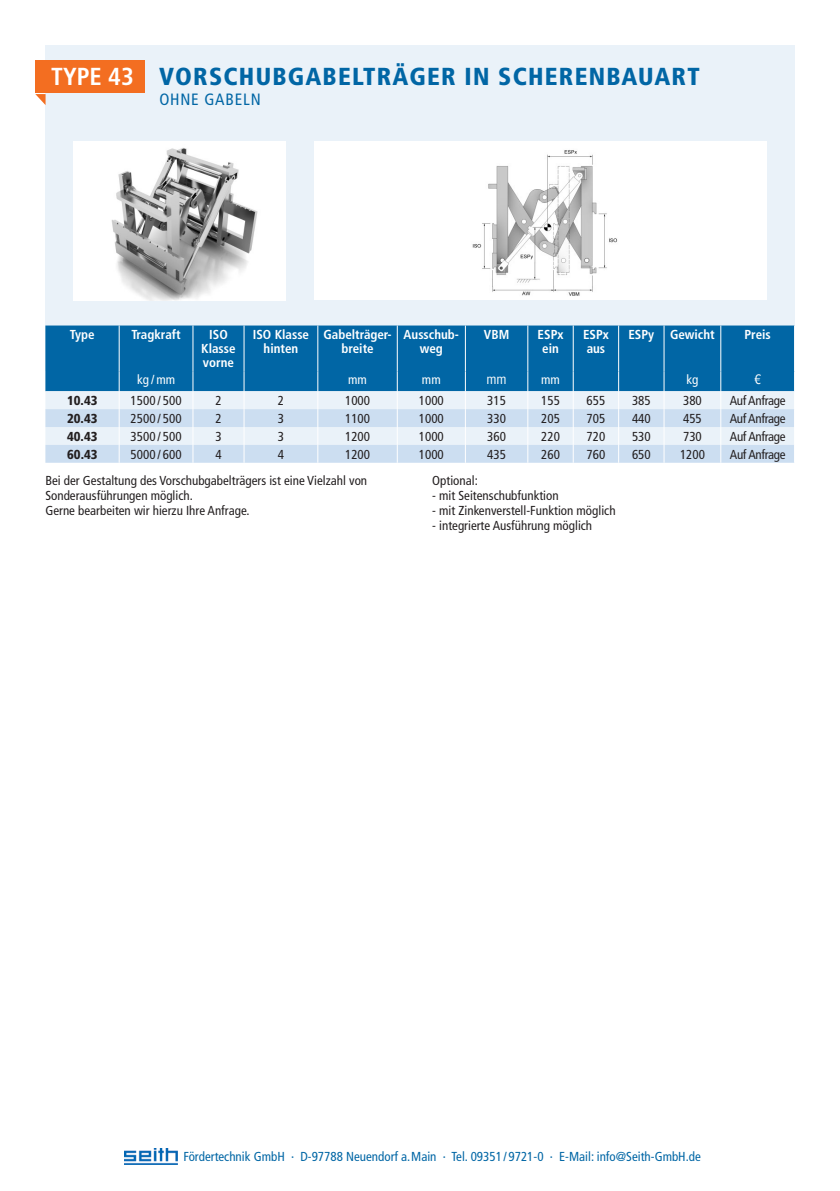
<style>
.page{position:relative;width:840px;height:1191px;background:#fff}
.page>*{position:absolute;margin:0;border:0;box-sizing:border-box;transform-origin:0 0}
.t1{font:900 condensed 24.6px "Frutiger LT Std";letter-spacing:.05em;color:#0166a5}
.t2{font:700 condensed 24.6px "Frutiger LT Std";color:#fff}
.t3{font:condensed 16.4px "Frutiger LT Std";letter-spacing:.05em;color:#0166a5}
.t4{font:condensed 13px/15px "Frutiger LT Std";color:#231f20}
.t5{font:700 condensed 13px/14px "Frutiger LT Std";color:#fff;text-align:center}
.t6{font:condensed 13px "Frutiger LT Std";color:#0166a5}
.t7{font:condensed 13px "Frutiger LT Std";letter-spacing:-.025em;color:#231f20}
.t8{font:900 condensed 13px "Frutiger LT Std";color:#231f20}
.t9{font:condensed 13px "Frutiger LT Std";color:#fff}
.t10{font:condensed 13px "Helvetica LT Std";color:#fff}
</style>
<div class="page">
<img style="left:124px;top:1148px;width:54px;height:16px">
<div style="left:45px;top:45px;width:749px;height:325px;background:#eaf2f9"></div>
<svg style="left:35px;top:94px;width:11px;height:11px"></svg>
<div style="left:35px;top:60px;width:110px;height:33px;background:#f36e21"></div>
<img style="left:74px;top:141px;width:211px;height:159px">
<div style="left:314px;top:141px;width:451px;height:159px;background:#fff"></div>
<img style="left:472px;top:150px;width:146px;height:146px">
<div style="left:45px;top:325px;width:748px;height:66px;background:#0166a5"></div>
<div style="left:45px;top:391px;width:748px;height:18px;background:#eaf2f9"></div>
<svg style="left:45px;top:409px;width:748px;height:54px;background:#d6e5f3"></svg>
<hr style="left:192px;top:325px;width:1px;height:46px;background:#fff">
<hr style="left:243px;top:325px;width:1px;height:46px;background:#fff">
<hr style="left:317px;top:325px;width:1px;height:46px;background:#fff">
<hr style="left:396px;top:325px;width:1px;height:46px;background:#fff">
<hr style="left:464px;top:325px;width:1px;height:46px;background:#fff">
<hr style="left:527px;top:325px;width:1px;height:46px;background:#fff">
<hr style="left:572px;top:325px;width:1px;height:46px;background:#fff">
<hr style="left:617px;top:325px;width:1px;height:46px;background:#fff">
<hr style="left:663px;top:325px;width:1px;height:46px;background:#fff">
<hr style="left:720px;top:325px;width:1px;height:46px;background:#fff">
<hr style="left:793px;top:325px;width:1px;height:46px;background:#fff">
<svg style="left:192px;top:371px;width:1px;height:92px"></svg>
<svg style="left:243px;top:371px;width:1px;height:92px"></svg>
<svg style="left:317px;top:371px;width:1px;height:92px"></svg>
<svg style="left:396px;top:371px;width:1px;height:92px"></svg>
<svg style="left:464px;top:371px;width:1px;height:92px"></svg>
<svg style="left:527px;top:371px;width:1px;height:92px"></svg>
<svg style="left:572px;top:371px;width:1px;height:92px"></svg>
<svg style="left:617px;top:371px;width:1px;height:92px"></svg>
<svg style="left:663px;top:371px;width:1px;height:92px"></svg>
<svg style="left:720px;top:371px;width:1px;height:92px"></svg>
<svg style="left:793px;top:371px;width:1px;height:92px"></svg>
<hr style="left:119px;top:325px;width:1px;height:46px;background:#fff">
<svg style="left:119px;top:371px;width:1px;height:92px"></svg>
<h1 class="t2" style="left:51px;top:62px;width:84px">TYPE 43</h1>
<h1 class="t1" style="left:159px;top:61px;width:541px">VORSCHUBGABELTRÄGER IN SCHERENBAUART</h1>
<p class="t3" style="left:159px;top:90px;width:103px">OHNE GABELN</p>
<p class="t5" style="left:70px;top:328px;width:26px">Type</p>
<p class="t5" style="left:131px;top:328px;width:51px">Tragkraft</p>
<p class="t5" style="left:201px;top:328px;width:36px">ISO<br>Klasse vorne</p>
<p class="t5" style="left:252px;top:328px;width:58px">ISO Klasse hinten</p>
<p class="t5" style="left:323px;top:328px;width:68px">Gabelträger&shy;breite</p>
<p class="t5" style="left:403px;top:328px;width:56px">Ausschub&shy;weg</p>
<p class="t5" style="left:483px;top:328px;width:27px">VBM</p>
<p class="t5" style="left:537px;top:328px;width:27px">ESPx ein</p>
<p class="t5" style="left:582px;top:328px;width:27px;text-align:left">ESPx aus</p>
<p class="t5" style="left:628px;top:328px;width:88px">ESPy Gewicht</p>
<p class="t5" style="left:744px;top:328px;width:28px">Preis</p>
<p class="t9" style="left:137px;top:372px;width:40px">kg/mm</p>
<p class="t9" style="left:348px;top:372px;width:20px">mm</p>
<p class="t9" style="left:422px;top:372px;width:20px">mm</p>
<p class="t10" style="left:486px;top:371px;width:22px">mm</p>
<p class="t9" style="left:541px;top:372px;width:20px">mm</p>
<p class="t9" style="left:686px;top:372px;width:14px">kg</p>
<p class="t10" style="left:754px;top:371px;width:8px">€</p>
<p class="t8" style="left:67px;top:393px;width:32px">10.43</p>
<p class="t4" style="left:130px;top:393px;width:52px">1500 / 500</p>
<p class="t4" style="left:215px;top:393px;width:8px">2</p>
<p class="t4" style="left:278px;top:393px;width:8px">2</p>
<p class="t4" style="left:345px;top:393px;width:26px">1000</p>
<p class="t4" style="left:418px;top:393px;width:26px">1000</p>
<p class="t4" style="left:487px;top:393px;width:20px">315</p>
<p class="t4" style="left:541px;top:393px;width:20px">155</p>
<p class="t4" style="left:586px;top:393px;width:20px">655</p>
<p class="t4" style="left:631px;top:393px;width:20px">385</p>
<p class="t4" style="left:682px;top:393px;width:20px">380</p>
<p class="t7" style="left:729px;top:393px;width:57px">Auf Anfrage</p>
<p class="t8" style="left:67px;top:410px;width:32px">20.43</p>
<p class="t4" style="left:130px;top:411px;width:52px">2500 / 500</p>
<p class="t4" style="left:215px;top:411px;width:8px">2</p>
<p class="t4" style="left:278px;top:411px;width:8px">3</p>
<p class="t4" style="left:345px;top:411px;width:26px">1100</p>
<p class="t4" style="left:418px;top:411px;width:26px">1000</p>
<p class="t4" style="left:487px;top:411px;width:20px">330</p>
<p class="t4" style="left:541px;top:411px;width:20px">205</p>
<p class="t4" style="left:586px;top:411px;width:20px">705</p>
<p class="t4" style="left:631px;top:411px;width:20px">440</p>
<p class="t4" style="left:682px;top:411px;width:20px">455</p>
<p class="t7" style="left:729px;top:411px;width:57px">Auf Anfrage</p>
<p class="t8" style="left:67px;top:428px;width:32px">40.43</p>
<p class="t4" style="left:130px;top:429px;width:52px">3500 / 500</p>
<p class="t4" style="left:215px;top:429px;width:8px">3</p>
<p class="t4" style="left:278px;top:429px;width:8px">3</p>
<p class="t4" style="left:345px;top:429px;width:26px">1200</p>
<p class="t4" style="left:418px;top:429px;width:26px">1000</p>
<p class="t4" style="left:487px;top:429px;width:20px">360</p>
<p class="t4" style="left:541px;top:429px;width:20px">220</p>
<p class="t4" style="left:586px;top:429px;width:20px">720</p>
<p class="t4" style="left:631px;top:429px;width:20px">530</p>
<p class="t4" style="left:682px;top:429px;width:20px">730</p>
<p class="t7" style="left:729px;top:429px;width:57px">Auf Anfrage</p>
<p class="t8" style="left:67px;top:446px;width:32px">60.43</p>
<p class="t4" style="left:130px;top:447px;width:52px">5000 / 600</p>
<p class="t4" style="left:215px;top:447px;width:8px">4</p>
<p class="t4" style="left:278px;top:447px;width:8px">4</p>
<p class="t4" style="left:345px;top:447px;width:26px">1200</p>
<p class="t4" style="left:418px;top:447px;width:26px">1000</p>
<p class="t4" style="left:487px;top:447px;width:20px">435</p>
<p class="t4" style="left:541px;top:447px;width:20px">260</p>
<p class="t4" style="left:586px;top:447px;width:20px">760</p>
<p class="t4" style="left:631px;top:447px;width:20px">650</p>
<p class="t4" style="left:679px;top:447px;width:26px">1200</p>
<p class="t7" style="left:729px;top:446px;width:57px">Auf Anfrage</p>
<p class="t4" style="left:45px;top:473px;width:323px">Bei der Gestaltung des Vorschubgabelträgers ist eine Vielzahl von<br>Sonderausführungen möglich.<br>Gerne bearbeiten wir hierzu Ihre Anfrage.</p>
<p class="t4" style="left:432px;top:473px;width:47px">Optional:</p>
<p class="t4" style="left:432px;top:488px;width:128px">- mit Seitenschubfunktion</p>
<p class="t4" style="left:432px;top:503px;width:185px">- mit Zinkenverstell-Funktion möglich</p>
<p class="t4" style="left:432px;top:518px;width:161px">- integrierte Ausführung möglich</p>
<p class="t6" style="left:183px;top:1148px;width:518px">Fördertechnik GmbH · D-97788 Neuendorf a.Main · Tel. 09351 / 9721-0 · E-Mail: info@Seith-GmbH.de</p>
</div>
